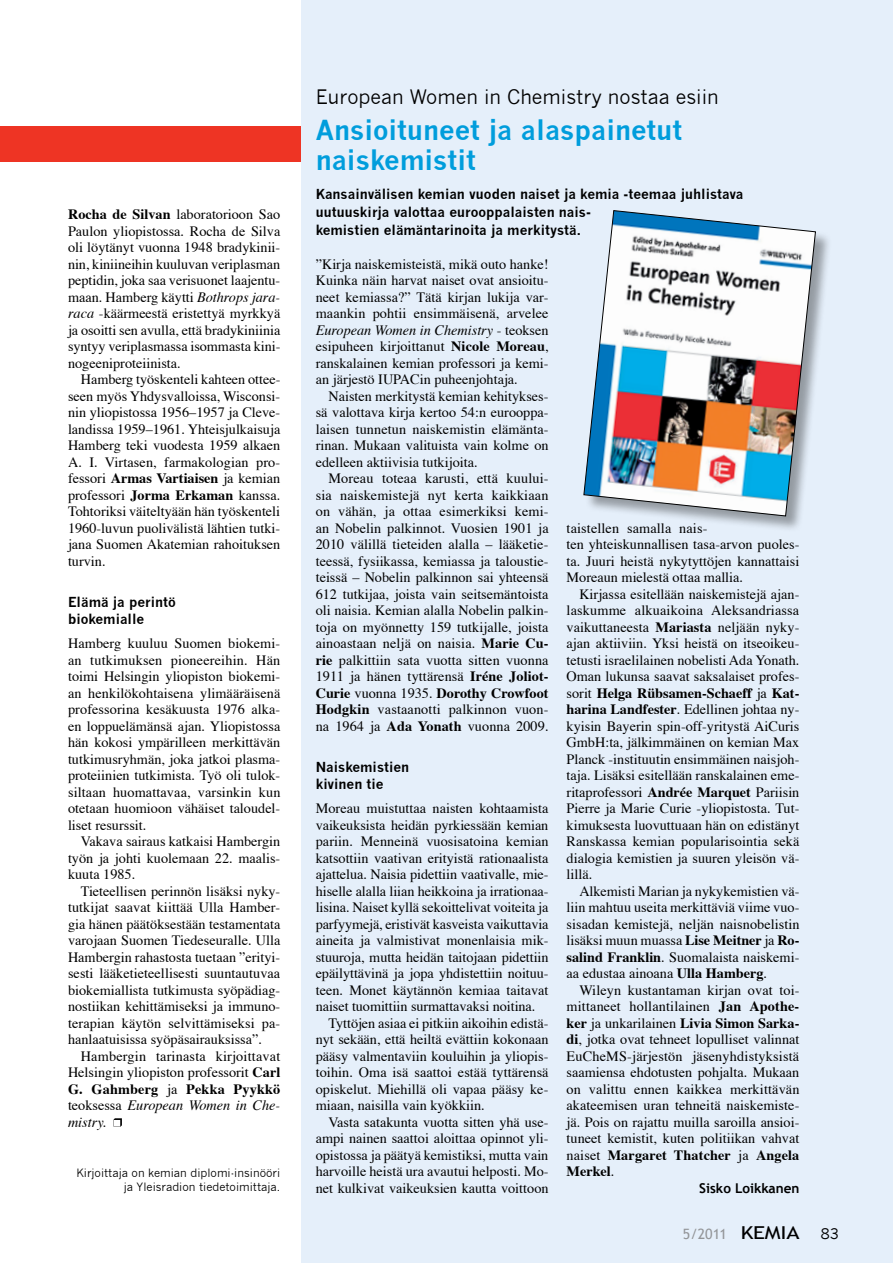
<style>
.page{position:relative;width:893px;height:1263px;background:#fff}
.page>*{position:absolute;margin:0;border:0;box-sizing:border-box;transform-origin:0 0}
.t1{font:700 27px/30px "News Gothic";color:#009ddc}
.t2{font:19.5px "News Gothic";color:#000}
.t3{font:14.25px/16.5px "Times";color:#000;text-align:justify}
.t4{font:14.25px "Trebuchet MS";color:#939598}
.t5{font:700 13.5px/16.5px "News Gothic";color:#000}
.t6{font:700 13.5px "Trebuchet MS";color:#000}
.t7{font:11.25px/13.5px "News Gothic";color:#000;text-align:right}
.s1{font-weight:700}
.s2{font-style:italic}
.s3{font-size:17.85px;color:#000}
.s4{font-family:"News Gothic";color:#000}
</style>
<div class="page">
<div style="left:0;top:126px;width:310px;height:36px;background:#ee3424"></div>
<div style="left:301px;top:0;width:592px;height:1263px;background:#e5effa"></div>
<svg style="left:114px;top:1118px;width:8px;height:9px"></svg>
<div style="left:584px;top:211px;width:247px;height:321px;background:#000;opacity:.35"></div>
<img style="left:583px;top:210px;width:233px;height:306px">
<p class="t3" style="left:68px;top:205px;width:214px"><span class="s1">Rocha de Silvan</span> laboratorioon Sao Paulon yliopistossa. Rocha de Silva oli löytänyt vuonna 1948 bradykinii&shy;nin, kiniineihin kuuluvan veriplasman peptidin, joka saa verisuonet laajentu&shy;maan. Hamberg käytti <span class="s2">Bothrops jara&shy;raca</span> -käärmeestä eristettyä myrkkyä ja osoitti sen avulla, että bradykiniinia syntyy veriplasmassa isommasta kini&shy;nogeeniproteiinista.</p>
<p class="t3" style="left:68px;top:370px;width:214px;text-indent:13px">Hamberg työskenteli kahteen ottee&shy;seen myös Yhdysvalloissa, Wisconsi&shy;nin yliopistossa 1956–1957 ja Cleve&shy;landissa 1959–1961. Yhteisjulkaisuja Hamberg teki vuodesta 1959 alkaen A. I. Virtasen, farmakologian pro&shy;fessori <span class="s1">Armas Vartiaisen</span> ja kemian professori <span class="s1">Jorma Erkaman</span> kanssa.<br>Tohtoriksi väiteltyään hän työskenteli 1960-luvun puolivälistä lähtien tutki&shy;jana Suomen Akatemian rahoituksen turvin.</p>
<p class="t5" style="left:68px;top:594px;width:109px">Elämä ja perintö biokemialle</p>
<p class="t3" style="left:68px;top:634px;width:214px">Hamberg kuuluu Suomen biokemi&shy;an tutkimuksen pioneereihin. Hän toimi Helsingin yliopiston biokemi&shy;an henkilökohtaisena ylimääräisenä professorina kesäkuusta 1976 alka&shy;en loppuelämänsä ajan. Yliopistossa hän kokosi ympärilleen merkittävän tutkimusryhmän, joka jatkoi plasma&shy;proteiinien tutkimista. Työ oli tulok&shy;siltaan huomattavaa, varsinkin kun otetaan huomioon vähäiset taloudel&shy;liset resurssit.</p>
<p class="t3" style="left:68px;top:832px;width:214px;text-indent:13px">Vakava sairaus katkaisi Hambergin työn ja johti kuolemaan 22. maalis&shy;kuuta 1985.</p>
<p class="t3" style="left:68px;top:881px;width:214px;text-indent:13px">Tieteellisen perinnön lisäksi nyky&shy;tutkijat saavat kiittää Ulla Hamber&shy;gia hänen päätöksestään testamentata varojaan Suomen Tiedeseuralle. Ulla Hambergin rahastosta tuetaan ”erityi&shy;sesti lääketieteellisesti suuntautuvaa biokemiallista tutkimusta syöpädiag&shy;nostiikan kehittämiseksi ja immuno&shy;terapian käytön selvittämiseksi pa&shy;hanlaatuisissa syöpäsairauksissa”.</p>
<p class="t3" style="left:68px;top:1046px;width:214px;text-indent:13px">Hambergin tarinasta kirjoittavat Helsingin yliopiston professorit <span class="s1">Carl G. Gahmberg</span> ja <span class="s1">Pekka Pyykkö </span>teoksessa <span class="s2">European Women in Che&shy;mistry.</span></p>
<p class="t7" style="left:76px;top:1166px;width:205px">Kirjoittaja on kemian diplomi-insinööri ja Yleisradion tiedetoimittaja.</p>
<h2 class="t2" style="left:316px;top:85px;width:405px">European Women in Chemistry nostaa esiin</h2>
<h1 class="t1" style="left:316px;top:115px;width:368px">Ansioituneet ja alaspainetut naiskemistit</h1>
<p class="t5" style="left:316px;top:185px;width:429px;line-height:18px">Kansainvälisen kemian vuoden naiset ja kemia -teemaa juhlistava uutuuskirja valottaa eurooppalaisten nais-<br>kemistien elämäntarinoita ja merkitystä.</p>
<p class="t3" style="left:316px;top:254px;width:234px">”Kirja naiskemisteistä, mikä outo hanke!<br>Kuinka näin harvat naiset ovat ansioitu&shy;neet kemiassa?” Tätä kirjan lukija var&shy;maankin pohtii ensimmäisenä, arvelee <span class="s2">European Women in Chemistry</span> - teoksen esipuheen kirjoittanut <span class="s1">Nicole Moreau</span>, ranskalainen kemian professori ja kemi&shy;an järjestö IUPACin puheenjohtaja.</p>
<p class="t3" style="left:316px;top:386px;width:234px;text-indent:13px">Naisten merkitystä kemian kehitykses&shy;sä valottava kirja kertoo 54:n eurooppa&shy;laisen tunnetun naiskemistin elämänta&shy;rinan. Mukaan valituista vain kolme on edelleen aktiivisia tutkijoita.</p>
<p class="t3" style="left:316px;top:469px;width:234px;text-indent:13px">Moreau toteaa karusti, että kuului&shy;sia naiskemistejä nyt kerta kaikkiaan on vähän, ja ottaa esimerkiksi kemi&shy;an Nobelin palkinnot. Vuosien 1901 ja 2010 välillä tieteiden alalla – lääketie&shy;teessä, fysiikassa, kemiassa ja taloustie&shy;teissä – Nobelin palkinnon sai yhteensä 612 tutkijaa, joista vain seitsemäntoista oli naisia. Kemian alalla Nobelin palkin&shy;toja on myönnetty 159 tutkijalle, joista ainoastaan neljä on naisia. <span class="s1">Marie Cu&shy;rie</span> palkittiin sata vuotta sitten vuonna 1911 ja hänen tyttärensä <span class="s1">Iréne Joliot-Curie</span> vuonna 1935. <span class="s1">Dorothy Crowfoot Hodgkin</span> vastaanotti palkinnon vuon&shy;na 1964 ja <span class="s1">Ada Yonath</span> vuonna 2009.</p>
<p class="t5" style="left:316px;top:759px;width:95px">Naiskemistien kivinen tie</p>
<p class="t3" style="left:316px;top:799px;width:234px">Moreau muistuttaa naisten kohtaamista</p>
<p class="t3" style="left:316px;top:815px;width:234px">vaikeuksista heidän pyrkiessään kemian</p>
<p class="t3" style="left:316px;top:832px;width:234px">pariin. Menneinä vuosisatoina kemian</p>
<p class="t3" style="left:316px;top:848px;width:234px">katsottiin vaativan erityistä rationaalista</p>
<p class="t3" style="left:316px;top:865px;width:234px">ajattelua. Naisia pidettiin vaativalle, mie-</p>
<p class="t3" style="left:316px;top:881px;width:234px">hiselle alalla liian heikkoina ja irrationaa-</p>
<p class="t3" style="left:316px;top:898px;width:234px">lisina. Naiset kyllä sekoittelivat voiteita ja</p>
<p class="t3" style="left:316px;top:914px;width:234px">parfyymejä, eristivät kasveista vaikuttavia</p>
<p class="t3" style="left:316px;top:931px;width:234px">aineita ja valmistivat monenlaisia mik-</p>
<p class="t3" style="left:316px;top:947px;width:234px">stuuroja, mutta heidän taitojaan pidettiin</p>
<p class="t3" style="left:316px;top:964px;width:234px">epäilyttävinä ja jopa yhdistettiin noituu-</p>
<p class="t3" style="left:316px;top:980px;width:234px">teen. Monet käytännön kemiaa taitavat</p>
<p class="t3" style="left:316px;top:997px;width:221px">naiset tuomittiin surmattavaksi noitina.</p>
<p class="t3" style="left:328px;top:1013px;width:221px">Tyttöjen asiaa ei pitkiin aikoihin edistä-</p>
<p class="t3" style="left:316px;top:1030px;width:234px">nyt sekään, että heiltä evättiin kokonaan</p>
<p class="t3" style="left:316px;top:1046px;width:234px">pääsy valmentaviin kouluihin ja yliopis-</p>
<p class="t3" style="left:316px;top:1063px;width:234px">toihin. Oma isä saattoi estää tyttärensä</p>
<p class="t3" style="left:316px;top:1079px;width:234px">opiskelut. Miehillä oli vapaa pääsy ke-</p>
<p class="t3" style="left:316px;top:1096px;width:171px">miaan, naisilla vain kyökkiin.</p>
<p class="t3" style="left:328px;top:1112px;width:222px">Vasta satakunta vuotta sitten yhä use-</p>
<p class="t3" style="left:316px;top:1129px;width:234px">ampi nainen saattoi aloittaa opinnot yli-</p>
<p class="t3" style="left:316px;top:1145px;width:234px">opistossa ja päätyä kemistiksi, mutta vain</p>
<p class="t3" style="left:316px;top:1162px;width:234px">harvoille heistä ura avautui helposti. Mo-</p>
<p class="t3" style="left:316px;top:1178px;width:234px">net kulkivat vaikeuksien kautta voittoon</p>
<p class="t3" style="left:567px;top:518px;width:234px;text-align:left">taistellen samalla nais-<br>ten yhteiskunnallisen tasa-arvon puoles&shy;ta. Juuri heistä nykytyttöjen kannattaisi Moreaun mielestä ottaa mallia.</p>
<p class="t3" style="left:567px;top:584px;width:234px;text-indent:13px">Kirjassa esitellään naiskemistejä ajan&shy;laskumme alkuaikoina Aleksandriassa vaikuttaneesta <span class="s1">Mariasta</span> neljään nyky&shy;ajan aktiiviin. Yksi heistä on itseoikeu&shy;tetusti israelilainen nobelisti Ada Yonath.<br>Oman lukunsa saavat saksalaiset profes&shy;sorit <span class="s1">Helga Rübsamen-Schaeff</span> ja <span class="s1">Kat&shy;harina Landfester</span>. Edellinen johtaa ny&shy;kyisin Bayerin spin-off-yritystä AiCuris GmbH:ta, jälkimmäinen on kemian Max Planck -instituutin ensimmäinen naisjoh&shy;taja. Lisäksi esitellään ranskalainen eme&shy;ritaprofessori <span class="s1">Andrée Marquet</span> Pariisin Pierre ja Marie Curie -yliopistosta. Tut&shy;kimuksesta luovuttuaan hän on edistänyt Ranskassa kemian popularisointia sekä dialogia kemistien ja suuren yleisön vä&shy;lillä.</p>
<p class="t3" style="left:567px;top:881px;width:234px;text-indent:13px">Alkemisti Marian ja nykykemistien vä&shy;liin mahtuu useita merkittäviä viime vuo&shy;sisadan kemistejä, neljän naisnobelistin lisäksi muun muassa <span class="s1">Lise Meitner</span> ja <span class="s1">Ro&shy;salind Franklin</span>. Suomalaista naiskemi&shy;aa edustaa ainoana <span class="s1">Ulla Hamberg</span>.</p>
<p class="t3" style="left:567px;top:980px;width:234px;text-indent:13px">Wileyn kustantaman kirjan ovat toi&shy;mittaneet hollantilainen <span class="s1">Jan Apothe&shy;ker</span> ja unkarilainen <span class="s1">Livia Simon Sarka&shy;di</span>, jotka ovat tehneet lopulliset valinnat EuCheMS-järjestön jäsenyhdistyksistä saamiensa ehdotusten pohjalta. Mukaan on valittu ennen kaikkea merkittävän akateemisen uran tehneitä naiskemiste&shy;jä. Pois on rajattu muilla saroilla ansioi&shy;tuneet kemistit, kuten politiikan vahvat naiset <span class="s1">Margaret Thatcher</span> ja <span class="s1">Angela Merkel</span>.</p>
<p class="t6" style="left:699px;top:1179px;width:102px">Sisko Loikkanen</p>
<p class="t4" style="left:683px;top:1226px;width:157px">5/2011 <span class="s3">KEMIA</span> <span class="s4">83</span></p>
</div>
